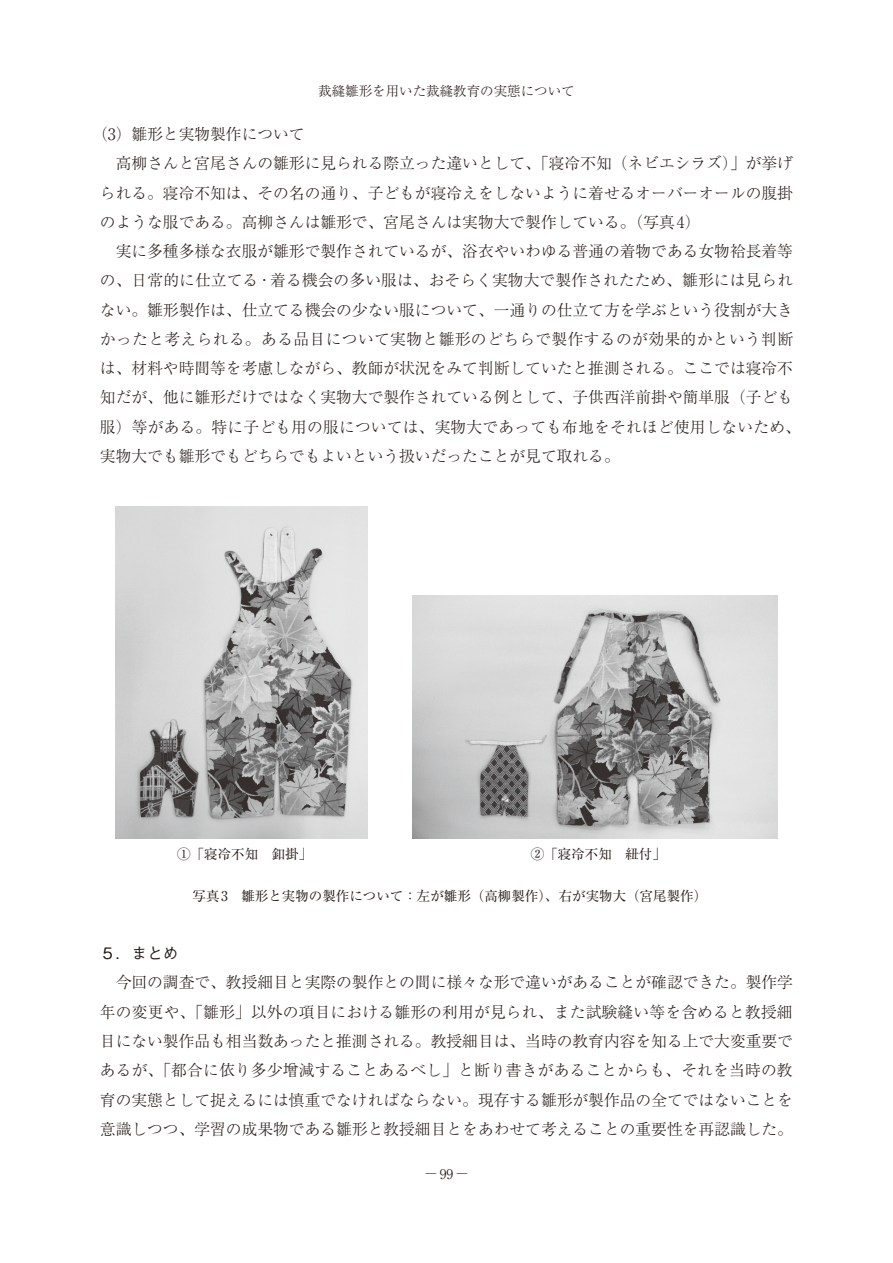
<style>
.page{position:relative;width:893px;height:1263px;background:#fff}
.page>*{position:absolute;margin:0;border:0;box-sizing:border-box;transform-origin:0 0}
.t1{font:300 15.75px/29.2px "Ryumin Pr 5";color:#231916}
.t2{font:500 15.75px "Gothic BBB Pr 6";color:#231916}
.t3{font:13.5px "Ryumin Pr 5";color:#231916}
.t4{font:300 13.5px "Ryumin Pr 5";color:#231916}
.t5{font:300 10.5px "Ryumin Pr 5";color:#231916}
.s1{color:#fff}
.s2{font-size:13.5px}
</style>
<div class="page">
<img style="left:116px;top:506px;width:251px;height:332px">
<img style="left:413px;top:596px;width:364px;height:242px">
<p class="t4" style="left:318px;top:81px;width:258px">裁縫雛形を用いた裁縫教育の実態について</p>
<p class="t1" style="left:100px;top:118px;width:702px;text-indent:-8px">（3）雛形と実物製作について<br>　高柳さんと宮尾さんの雛形に見られる際立った違いとして、「寝冷不知（ネビエシラズ）」が挙げられる。寝冷不知は、その名の通り、子どもが寝冷えをしないように着せるオーバーオールの腹掛のような服である。高柳さんは雛形で、宮尾さんは実物大で製作している。（写真4）<br>　実に多種多様な衣服が雛形で製作されているが、浴衣やいわゆる普通の着物である女物袷長着等の、日常的に仕立てる･着る機会の多い服は、おそらく実物大で製作されたため、雛形には見られない。雛形製作は、仕立てる機会の少ない服について、一通りの仕立て方を学ぶという役割が大きかったと考えられる。ある品目について実物と雛形のどちらで製作するのが効果的かという判断は、材料や時間等を考慮しながら、教師が状況をみて判断していたと推測される。ここでは寝冷不知だが、他に雛形だけではなく実物大で製作されている例として、子供西洋前掛や簡単服（子ども服）等がある。特に子ども用の服については、実物大であっても布地をそれほど使用しないため、実物大でも雛形でもどちらでもよいという扱いだったことが見て取れる。　<span class="s1">写真4</span></p>
<p class="t3" style="left:177px;top:843px;width:136px">①「寝冷不知　釦掛」</p>
<p class="t3" style="left:531px;top:843px;width:136px">②「寝冷不知　紐付」</p>
<p class="t3" style="left:192px;top:885px;width:516px">写真3　雛形と実物の製作について：左が雛形（高柳製作）、右が実物大（宮尾製作）</p>
<p class="t2" style="left:100px;top:941px;width:80px">５．まとめ</p>
<p class="t1" style="left:100px;top:967px;width:695px;text-align:justify">　今回の調査で、教授細目と実際の製作との間に様々な形で違いがあることが確認できた。製作学年の変更や、「雛形」以外の項目における雛形の利用が見られ、また試験縫い等を含めると教授細目にない製作品も相当数あったと推測される。教授細目は、当時の教育内容を知る上で大変重要であるが、「都合に依り多少增減することあるべし」と断り書きがあることからも、それを当時の教育の実態として捉えるには慎重でなければならない。現存する雛形が製作品の全てではないことを意識しつつ、学習の成果物である雛形と教授細目とをあわせて考えることの重要性を再認識した。</p>
<p class="t5" style="left:426px;top:1164px;width:43px">— <span class="s2">99</span> —</p>
</div>
